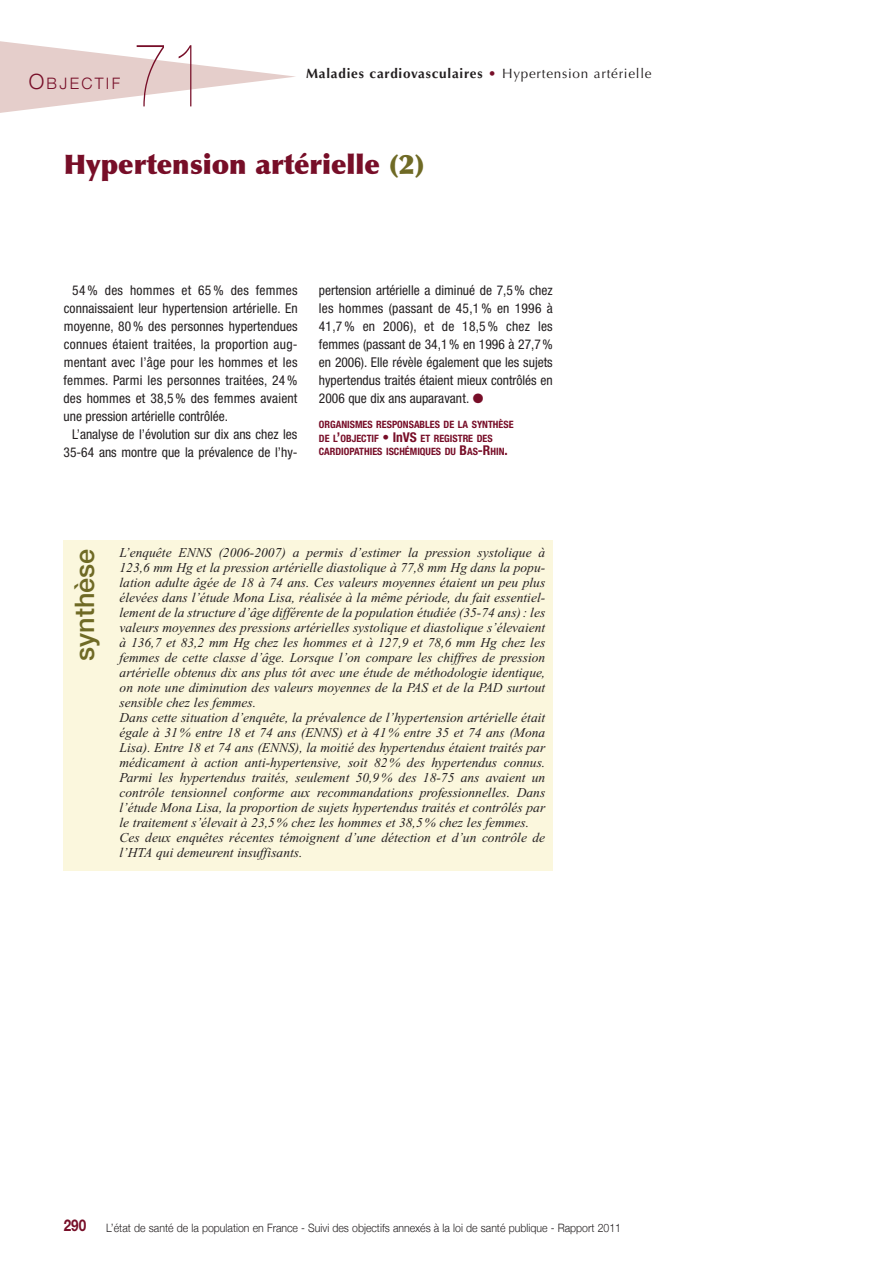
<style>
.page{position:relative;width:893px;height:1263px;background:#fff}
.page>*{position:absolute;margin:0;border:0;box-sizing:border-box;transform-origin:0 0}
.t1{font:200 90px "Helvetica Neue";color:#770e28;scale:.7 1}
.t2{font:900 27px "Optima";color:#770e28}
.t3{font:500 27px "Helvetica Neue";color:#6f6a25}
.t4{font:300 15.75px "Helvetica Neue";letter-spacing:.15em;color:#770e28}
.t5{font:italic 13.5px/15px "Times New Roman";color:#231f20}
.t6{font:condensed 13.5px/18px "Helvetica Neue";letter-spacing:.01em;color:#231f20;text-align:justify}
.t7{font:700 13.5px "Optima";letter-spacing:.055em;color:#231f20}
.t8{font:300 11.55px "Helvetica Neue";color:#231f20;scale:.91 1}
.t9{font:700 condensed 10.2px/13px "Helvetica Neue";color:#770e28}
.s1{font-size:21px}
.s2{color:#770e28}
.s3{font-weight:400}
.s4{color:#6f6a25}
.s5{font-size:13.5px}
.s6{font-weight:700;font-size:16.2px;color:#770e28}
</style>
<div class="page">
<svg style="left:0;top:41px;width:295px;height:72px"></svg>
<div style="left:64px;top:540px;width:489px;height:331px;background:#fbf7dd"></div>
<p class="t4" style="left:29px;top:74px;width:93px"><span class="s1">O</span>bjectif</p>
<p class="t1" style="left:133px;top:23px;width:107px">71</p>
<p class="t7" style="left:306px;top:68px;width:347px">Maladies cardiovasculaires <span class="s2">•</span> <span class="s3">Hypertension artérielle</span></p>
<p class="t2" style="left:64px;top:153px;width:362px">Hypertension artérielle <span class="s4">(2)</span></p>
<p class="t6" style="left:72px;top:282px;width:227px">54 % des hommes et 65 % des femmes</p>
<p class="t6" style="left:64px;top:300px;width:235px">connaissaient leur hypertension artérielle. En</p>
<p class="t6" style="left:64px;top:318px;width:235px">moyenne, 80 % des personnes hypertendues</p>
<p class="t6" style="left:64px;top:336px;width:235px">connues étaient traitées, la proportion aug-</p>
<p class="t6" style="left:64px;top:354px;width:235px">mentant avec l’âge pour les hommes et les</p>
<p class="t6" style="left:64px;top:372px;width:235px">femmes. Parmi les personnes traitées, 24 %</p>
<p class="t6" style="left:64px;top:390px;width:235px">des hommes et 38,5 % des femmes avaient</p>
<p class="t6" style="left:64px;top:408px;width:166px">une pression artérielle contrôlée.</p>
<p class="t6" style="left:72px;top:426px;width:227px">L’analyse de l’évolution sur dix ans chez les</p>
<p class="t6" style="left:64px;top:444px;width:236px">35-64 ans montre que la prévalence de l’hy-</p>
<p class="t6" style="left:319px;top:282px;width:235px">pertension artérielle a diminué de 7,5 % chez les hommes (passant de 45,1 % en 1996 à 41,7 % en 2006), et de 18,5 % chez les femmes (passant de 34,1 % en 1996 à 27,7 % en 2006). Elle révèle également que les sujets hypertendus traités étaient mieux contrôlés en 2006 que dix ans auparavant. <span class="s2">●</span></p>
<p class="t9" style="left:319px;top:419px;width:196px">ORGANISMES RESPONSABLES DE LA SYNTHÈSE<br>DE L<span class="s5">’</span>OBJECTIF <span class="s5">• InVS</span> ET REGISTRE DES<br>CARDIOPATHIES ISCHÉMIQUES DU <span class="s5">B</span>AS<span class="s5">-R</span>HIN<span class="s5">.</span></p>
<p class="t3" style="left:75px;top:661px;width:114px;rotate:-90deg">synthèse</p>
<p class="t5" style="left:119px;top:546px;width:427px">L’enquête ENNS (2006-2007) a permis d’estimer la pression systolique à 123,6 mm Hg et la pression artérielle diastolique à 77,8 mm Hg dans la popu&shy;lation adulte âgée de 18 à 74 ans. Ces valeurs moyennes étaient un peu plus élevées dans l’étude Mona Lisa, réalisée à la même période, du fait essentiel&shy;lement de la structure d’âge différente de la population étudiée (35-74 ans) : les valeurs moyennes des pressions artérielles systolique et diastolique s’élevaient à 136,7 et 83,2 mm Hg chez les hommes et à 127,9 et 78,6 mm Hg chez les femmes de cette classe d’âge. Lorsque l’on compare les chiffres de pression artérielle obtenus dix ans plus tôt avec une étude de méthodologie identique, on note une diminution des valeurs moyennes de la PAS et de la PAD surtout sensible chez les femmes.<br>Dans cette situation d’enquête, la prévalence de l’hypertension artérielle était égale à 31 % entre 18 et 74 ans (ENNS) et à 41 % entre 35 et 74 ans (Mona Lisa). Entre 18 et 74 ans (ENNS), la moitié des hypertendus étaient traités par médicament à action anti-hypertensive, soit 82 % des hypertendus connus.<br>Parmi les hypertendus traités, seulement 50,9 % des 18-75 ans avaient un contrôle tensionnel conforme aux recommandations professionnelles. Dans l’étude Mona Lisa, la proportion de sujets hypertendus traités et contrôlés par le traitement s’élevait à 23,5 % chez les hommes et 38,5 % chez les femmes.<br>Ces deux enquêtes récentes témoignent d’une détection et d’un contrôle de l’HTA qui demeurent insuffisants.</p>
<p class="t8" style="left:64px;top:1221px;width:614px"><span class="s6">290</span> L’état de santé de la population en france - Suivi des objectifs annexés à la loi de santé publique - Rapport 2011</p>
</div>
